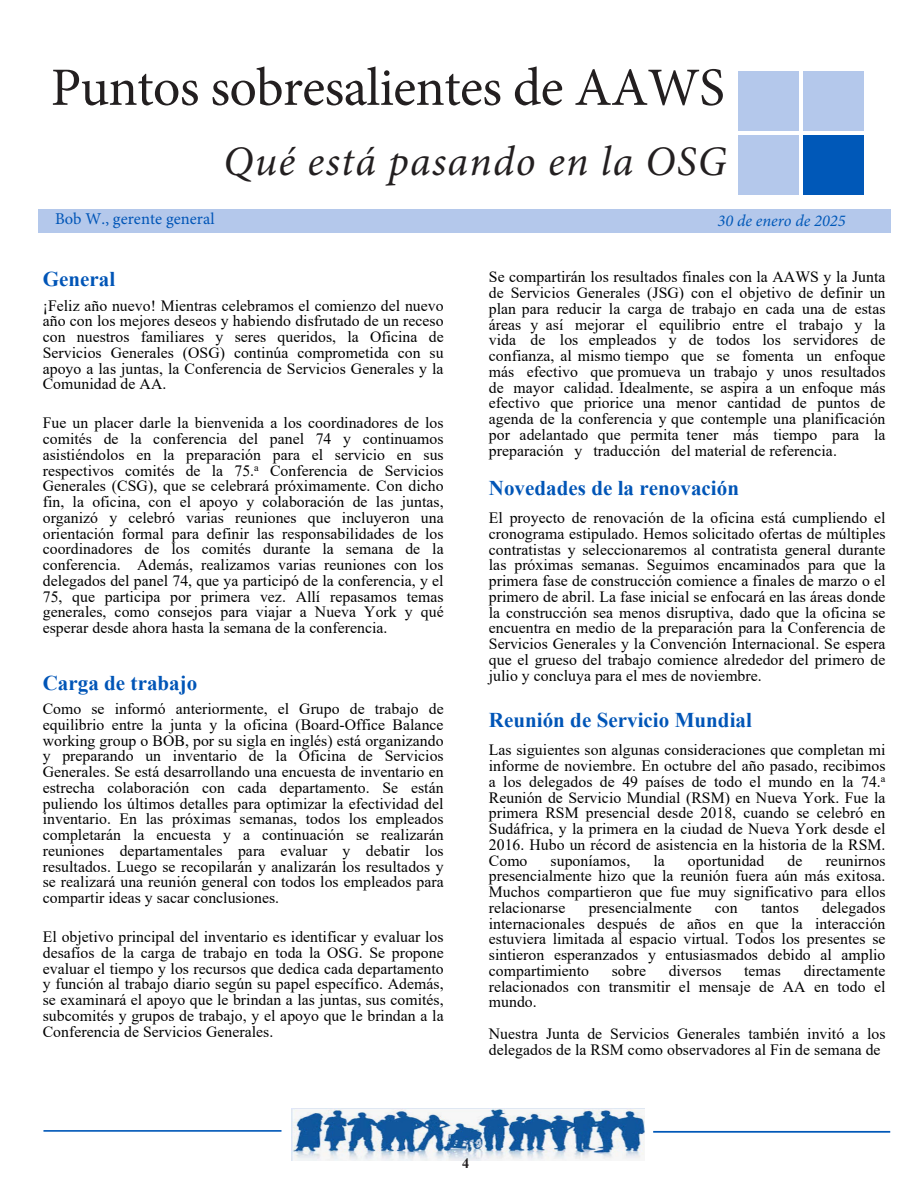
<style>
.page{position:relative;width:918px;height:1188px;background:#fff}
.page>*{position:absolute;margin:0;border:0;box-sizing:border-box;transform-origin:0 0}
.t1{font:54px "Minion Pro";letter-spacing:-.015em;color:#231f20}
.t2{font:italic 42px "Minion Pro";letter-spacing:.03em;color:#231f20}
.t3{font:700 21px "Times New Roman";color:#0055b7}
.t4{font:16.5px "Minion Pro";letter-spacing:.005em;color:#0055b7}
.t5{font:italic 16.5px "Minion Pro";color:#0058b8}
.t6{font:15.75px/15.8px "Times New Roman";letter-spacing:.005em;color:#000;text-align:justify}
.t7{font:700 14.25px "Times New Roman";color:#231f20}
</style>
<div class="page">
<div style="left:738px;top:71px;width:61px;height:60px;background:#b4c8eb"></div>
<div style="left:738px;top:135px;width:61px;height:60px;background:#b4c8eb"></div>
<div style="left:803px;top:71px;width:61px;height:60px;background:#b4c8eb"></div>
<div style="left:803px;top:135px;width:61px;height:60px;background:#0058b8"></div>
<div style="left:38px;top:209px;width:853px;height:24px;background:#b4c8eb"></div>
<img style="left:292px;top:1108px;width:352px;height:53px">
<hr style="left:653px;top:1130px;width:237px;height:3px;background:#0058b8">
<hr style="left:43px;top:1130px;width:239px;height:2px;background:#0058b8">
<p class="t1" style="left:51px;top:51px;width:676px">Puntos sobresalientes de AAWS</p>
<p class="t2" style="left:224px;top:133px;width:504px">Qué está pasando en la OSG</p>
<p class="t4" style="left:55px;top:208px;width:161px">Bob W., gerente general</p>
<p class="t5" style="left:718px;top:210px;width:130px">30 de enero de 2025</p>
<h3 class="t3" style="left:43px;top:264px;width:74px">General</h3>
<p class="t6" style="left:43px;top:297px;width:402px">¡Feliz año nuevo! Mientras celebramos el comienzo del nuevo año con los mejores deseos y habiendo disfrutado de un receso con nuestros familiares y seres queridos, la Oficina de Servicios Generales (OSG) continúa comprometida con su apoyo a las juntas, la Conferencia de Servicios Generales y la Comunidad de AA.</p>
<p class="t6" style="left:43px;top:415px;width:402px">Fue un placer darle la bienvenida a los coordinadores de los comités de la conferencia del panel 74 y continuamos asistiéndolos en la preparación para el servicio en sus respectivos comités de la 75.<sup>a</sup> Conferencia de Servicios Generales (CSG), que se celebrará próximamente. Con dicho fin, la oficina, con el apoyo y colaboración de las juntas, organizó y celebró varias reuniones que incluyeron una orientación formal para definir las responsabilidades de los coordinadores de los comités durante la semana de la conferencia. Además, realizamos varias reuniones con los delegados del panel 74, que ya participó de la conferencia, y el 75, que participa por primera vez. Allí repasamos temas generales, como consejos para viajar a Nueva York y qué esperar desde ahora hasta la semana de la conferencia.</p>
<h3 class="t3" style="left:43px;top:668px;width:156px">Carga de trabajo</h3>
<p class="t6" style="left:43px;top:700px;width:402px">Como se informó anteriormente, el Grupo de trabajo de equilibrio entre la junta y la oficina (Board-Office Balance working group o BOB, por su sigla en inglés) está organizando y preparando un inventario de la Oficina de Servicios Generales. Se está desarrollando una encuesta de inventario en estrecha colaboración con cada departamento. Se están puliendo los últimos detalles para optimizar la efectividad del inventario. En las próximas semanas, todos los empleados completarán la encuesta y a continuación se realizarán reuniones departamentales para evaluar y debatir los resultados. Luego se recopilarán y analizarán los resultados y se realizará una reunión general con todos los empleados para compartir ideas y sacar conclusiones.</p>
<p class="t6" style="left:43px;top:928px;width:402px">El objetivo principal del inventario es identificar y evaluar los desafíos de la carga de trabajo en toda la OSG. Se propone evaluar el tiempo y los recursos que dedica cada departamento y función al trabajo diario según su papel específico. Además, se examinará el apoyo que le brindan a las juntas, sus comités, subcomités y grupos de trabajo, y el apoyo que le brindan a la Conferencia de Servicios Generales.</p>
<p class="t6" style="left:489px;top:269px;width:398px">Se compartirán los resultados finales con la AAWS y la Junta de Servicios Generales (JSG) con el objetivo de definir un plan para reducir la carga de trabajo en cada una de estas áreas y así mejorar el equilibrio entre el trabajo y la vida de los empleados y de todos los servidores de confianza, al mismo tiempo que se fomenta un enfoque más efectivo que promueva un trabajo y unos resultados de mayor calidad. Idealmente, se aspira a un enfoque más efectivo que priorice una menor cantidad de puntos de agenda de la conferencia y que contemple una planificación por adelantado que permita tener más tiempo para la preparación y traducción del material de referencia.</p>
<h3 class="t3" style="left:489px;top:472px;width:252px">Novedades de la renovación</h3>
<p class="t6" style="left:489px;top:509px;width:398px">El proyecto de renovación de la oficina está cumpliendo el cronograma estipulado. Hemos solicitado ofertas de múltiples contratistas y seleccionaremos al contratista general durante las próximas semanas. Seguimos encaminados para que la primera fase de construcción comience a finales de marzo o el primero de abril. La fase inicial se enfocará en las áreas donde la construcción sea menos disruptiva, dado que la oficina se encuentra en medio de la preparación para la Conferencia de Servicios Generales y la Convención Internacional. Se espera que el grueso del trabajo comience alrededor del primero de julio y concluya para el mes de noviembre.</p>
<h3 class="t3" style="left:489px;top:705px;width:265px">Reunión de Servicio Mundial</h3>
<p class="t6" style="left:489px;top:742px;width:398px">Las siguientes son algunas consideraciones que completan mi informe de noviembre. En octubre del año pasado, recibimos a los delegados de 49 países de todo el mundo en la 74.<sup>a </sup>Reunión de Servicio Mundial (RSM) en Nueva York. Fue la primera RSM presencial desde 2018, cuando se celebró en Sudáfrica, y la primera en la ciudad de Nueva York desde el 2016. Hubo un récord de asistencia en la historia de la RSM.<br>Como</p>
<p class="t6" style="left:489px;top:852px;width:398px;text-indent:337px">reunirnos presencialmente hizo que la reunión fuera aún más exitosa.<br>Muchos compartieron que fue muy significativo para ellos relacionarse</p>
<p class="t6" style="left:551px;top:852px;width:81px">suponíamos,</p>
<p class="t6" style="left:653px;top:852px;width:13px">la</p>
<p class="t6" style="left:688px;top:852px;width:78px">oportunidad</p>
<p class="t6" style="left:788px;top:852px;width:16px">de</p>
<p class="t6" style="left:489px;top:899px;width:398px;text-indent:333px">delegados internacionales después de años en que la interacción estuviera limitada al espacio virtual. Todos los presentes se sintieron esperanzados y entusiasmados debido al amplio compartimiento</p>
<p class="t6" style="left:589px;top:899px;width:104px">presencialmente</p>
<p class="t6" style="left:715px;top:899px;width:24px">con</p>
<p class="t6" style="left:761px;top:899px;width:39px">tantos</p>
<p class="t6" style="left:489px;top:962px;width:398px;text-indent:315px">directamente relacionados con transmitir el mensaje de AA en todo el mundo.</p>
<p class="t6" style="left:489px;top:1025px;width:398px">Nuestra Junta de Servicios Generales también invitó a los delegados de la RSM como observadores al Fin de semana de</p>
<p class="t6" style="left:612px;top:962px;width:36px">sobre</p>
<p class="t6" style="left:669px;top:962px;width:54px">diversos</p>
<p class="t6" style="left:744px;top:962px;width:38px">temas</p>
<p class="t7" style="left:462px;top:1153px;width:9px">4</p>
</div>
